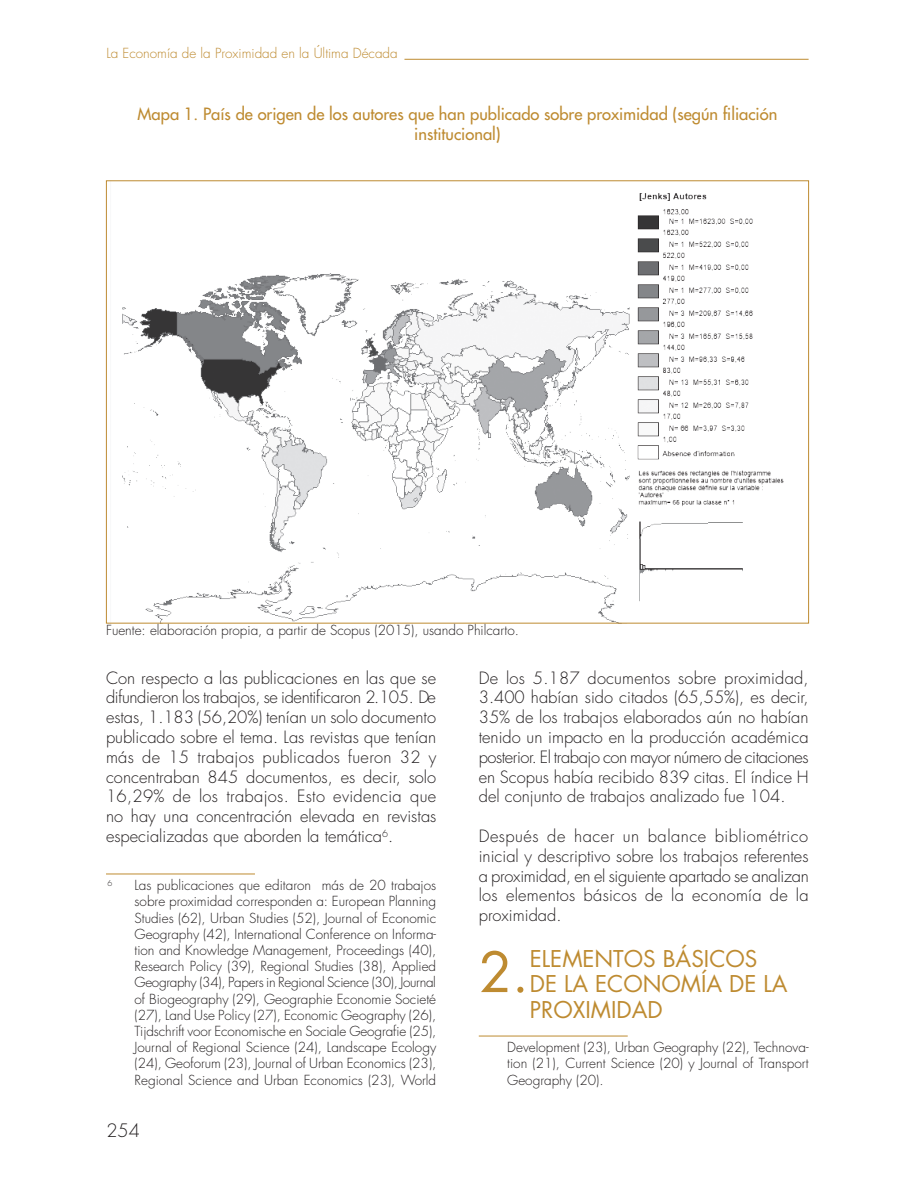
<style>
.page{position:relative;width:915px;height:1191px;background:#fff}
.page>*{position:absolute;margin:0;border:0;box-sizing:border-box;transform-origin:0 0}
.t1{font:54px "Futura Std";color:#be8b31}
.t2{font:22.5px/25.5px "Futura Std";color:#be8b31}
.t3{font:300 18px "Futura Std";color:#231f20}
.t4{font:300 16.5px/19.8px "Futura Std";color:#231f20;text-align:justify}
.t5{font:500 16.5px/19.8px "Futura Std";color:#be8b31;text-align:center}
.t6{font:300 13.5px/16.2px "Futura Std";color:#231f20;text-align:justify}
.t7{font:300 13.5px "Futura Std";color:#be8b31}
.t8{font:300 7.8px "Futura Std";color:#231f20}
</style>
<div class="page">
<hr style="left:404px;top:59px;width:404px;height:1px;background:#be8b31">
<img style="left:122px;top:193px;width:662px;height:428px">
<hr style="left:106px;top:873px;width:149px;height:1px;background:#be8b31">
<hr style="left:478px;top:1035px;width:149px;height:1px;background:#be8b31">
<p class="t7" style="left:106px;top:45px;width:293px">La Economía de la Proximidad en la Última Década</p>
<p class="t5" style="left:137px;top:104px;width:641px">Mapa 1. País de origen de los autores que han publicado sobre proximidad (según filiación institucional)</p>
<p class="t6" style="left:106px;top:622px;width:414px">Fuente: elaboración propia, a partir de Scopus (2015), usando Philcarto.</p>
<p class="t4" style="left:106px;top:668px;width:332px">Con respecto a las publicaciones en las que se difundieron los trabajos, se identificaron 2.105. De estas, 1.183 (56,20%) tenían un solo documento publicado sobre el tema. Las revistas que tenían más de 15 trabajos publicados fueron 32 y concentraban 845 documentos, es decir, solo 16,29% de los trabajos. Esto evidencia que no hay una concentración elevada en revistas especializadas que aborden la temática<sup>6</sup>.</p>
<p class="t8" style="left:107px;top:878px;width:6px">6</p>
<p class="t6" style="left:134px;top:877px;width:303px">Las publicaciones que editaron más de 20 trabajos sobre proximidad corresponden a: European Planning Studies (62), Urban Studies (52), Journal of Economic Geography (42), International Conference on Informa&shy;tion and Knowledge Management, Proceedings (40), Research Policy (39), Regional Studies (38), Applied Geography (34), Papers in Regional Science (30), Journal of Biogeography (29), Geographie Economie Societé (27), Land Use Policy (27), Economic Geography (26), Tijdschrift voor Economische en Sociale Geografie (25), Journal of Regional Science (24), Landscape Ecology (24), Geoforum (23), Journal of Urban Economics (23), Regional Science and Urban Economics (23), World</p>
<p class="t4" style="left:478px;top:668px;width:331px">De los 5.187 documentos sobre proximidad, 3.400 habían sido citados (65,55%), es decir, 35% de los trabajos elaborados aún no habían tenido un impacto en la producción académica posterior. El trabajo con mayor número de citaciones en Scopus había recibido 839 citas. El índice H del conjunto de trabajos analizado fue 104.</p>
<p class="t4" style="left:478px;top:826px;width:331px">Después de hacer un balance bibliométrico inicial y descriptivo sobre los trabajos referentes a proximidad, en el siguiente apartado se analizan los elementos básicos de la economía de la proximidad.</p>
<h1 class="t1" style="left:478px;top:937px;width:51px">2.</h1>
<h2 class="t2" style="left:529px;top:945px;width:259px">ELEMENTOS BÁSICOS<br>DE LA ECONOMÍA DE LA<br>PROXIMIDAD</h2>
<p class="t6" style="left:507px;top:1039px;width:303px">Development (23), Urban Geography (22), Technova&shy;tion (21), Current Science (20) y Journal of Transport Geography (20).</p>
<p class="t3" style="left:106px;top:1119px;width:35px">254</p>
</div>
